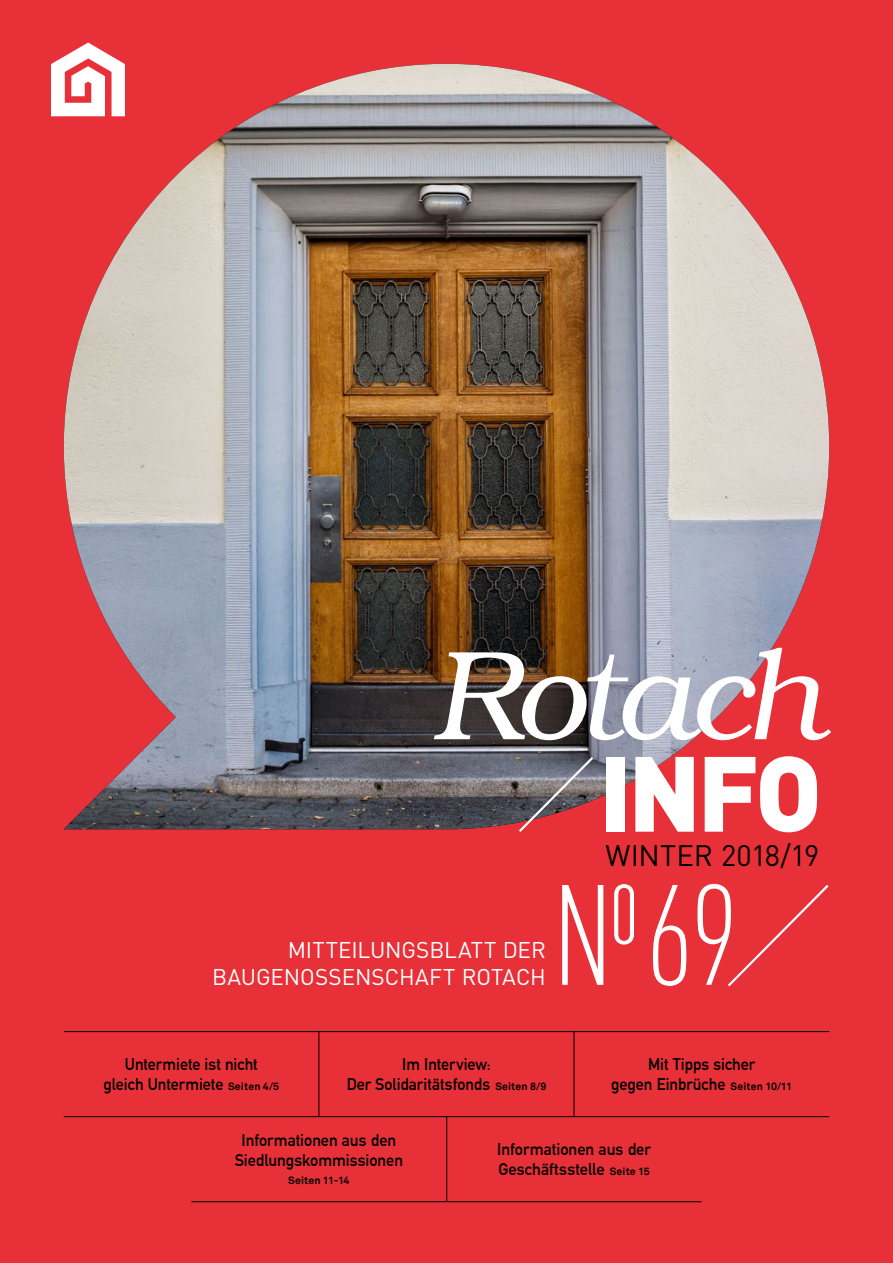
<style>
.page{position:relative;width:893px;height:1263px;background:#e73037}
.page>*{position:absolute;margin:0;border:0;box-sizing:border-box;transform-origin:0 0}
.t1{font:italic 300 127.5px "Bookman";letter-spacing:-.05em;color:#fff}
.t2{font:900 105px "DIN";color:#fff}
.t3{font:29.25px "DIN";letter-spacing:-.005em;color:#000}
.t4{font:22.5px/27px "DIN";letter-spacing:-.005em;color:#fff;text-align:right}
.t5{font:700 16.5px/19.5px "DIN Alternate";letter-spacing:-.005em;color:#000;text-align:center}
.t6{font:700 10.5px "Akkurat";letter-spacing:.01em;color:#000}
.s1{font-family:"Akkurat";font-size:10.5px}
</style>
<div class="page">
<img style="left:64px;top:64px;width:765px;height:765px">
<svg style="left:51px;top:43px;width:74px;height:73px"></svg>
<hr style="left:64px;top:1031px;width:765px;height:1px;background:#000">
<hr style="left:64px;top:1116px;width:765px;height:1px;background:#000">
<hr style="left:319px;top:1031px;width:1px;height:86px;background:#000">
<hr style="left:574px;top:1031px;width:1px;height:86px;background:#000">
<hr style="left:191px;top:1201px;width:511px;height:1px;background:#000">
<hr style="left:446px;top:1116px;width:1px;height:85px;background:#000">
<svg style="left:516px;top:755px;width:79px;height:77px"></svg>
<svg style="left:562px;top:885px;width:41px;height:100px"></svg>
<svg style="left:653px;top:883px;width:176px;height:104px"></svg>
<svg style="left:614px;top:884px;width:20px;height:61px"></svg>
<h1 class="t1" style="left:431px;top:625px;width:393px">Rotach</h1>
<h2 class="t2" style="left:599px;top:723px;width:225px">INFO</h2>
<h3 class="t3" style="left:605px;top:837px;width:215px">WINTER 2018/19</h3>
<h3 class="t4" style="left:212px;top:936px;width:335px">MITTEILUNGSBLATT DER<br>BAUGENOSSENSCHAFT ROTACH</h3>
<p class="t5" style="left:103px;top:1054px;width:177px">Untermiete ist nicht gleich Untermiete <span class="s1">Seiten 4/5</span></p>
<p class="t5" style="left:611px;top:1054px;width:182px">Mit Tipps sicher<br>gegen Einbrüche <span class="s1">Seiten 10/11</span></p>
<p class="t5" style="left:347px;top:1054px;width:201px">Im Interview:<br>Der Solidaritätsfonds <span class="s1">Seiten 8/9</span></p>
<p class="t5" style="left:235px;top:1130px;width:170px">Informationen aus den<br>Siedlungskommissionen</p>
<p class="t6" style="left:288px;top:1174px;width:63px">Seiten 11-14</p>
<p class="t5" style="left:497px;top:1139px;width:155px;text-align:left">Informationen aus der<br>Geschäftsstelle <span class="s1">Seite 15</span></p>
</div>
